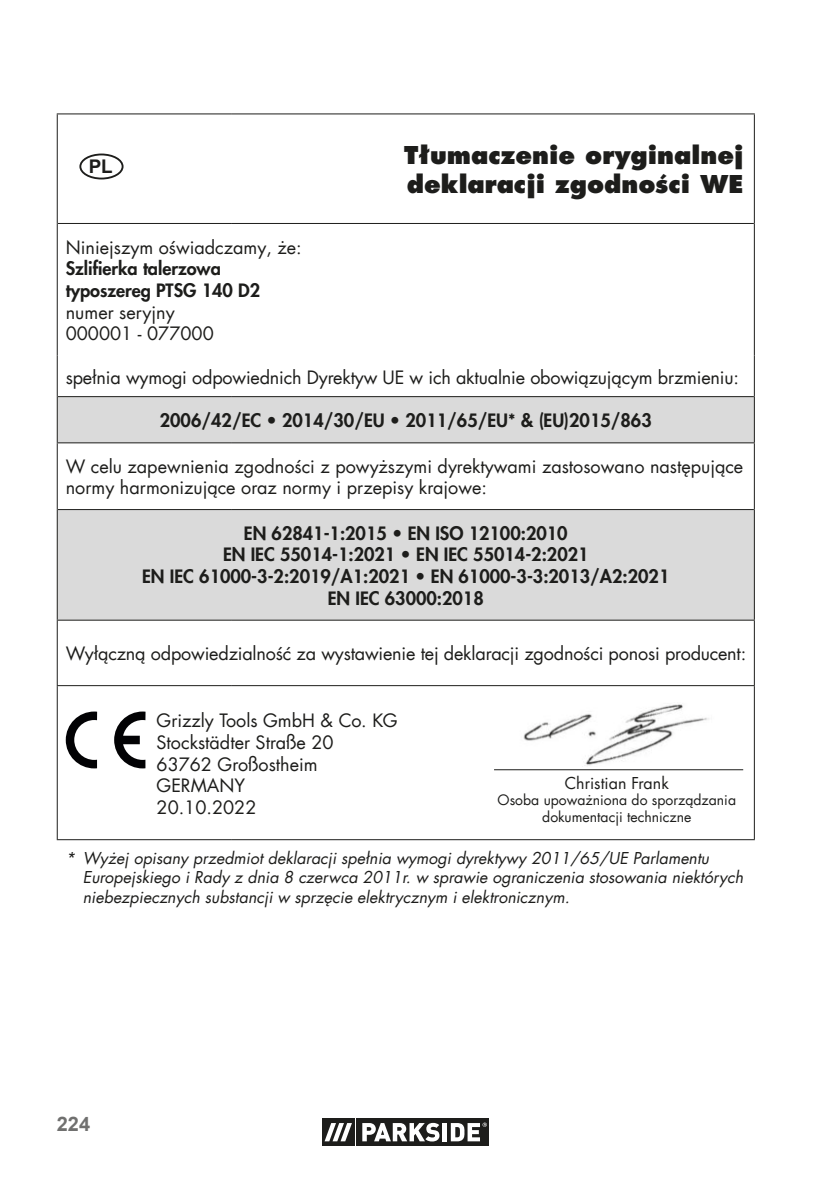
<style>
.page{position:relative;width:840px;height:1191px;background:#fff}
.page>*{position:absolute;margin:0;border:0;box-sizing:border-box;transform-origin:0 0}
.t1{font:800 24px/28.8px "Futura Com";color:#1d1d1b}
.t2{font:700 20px "Arial";color:#70706f}
.t3{font:700 18.8px "Arial";color:#1d1d1b}
.t4{font:18px/21.6px "Futura Com";color:#1d1d1b}
.t5{font:800 18px/21.6px "Futura Com";color:#1d1d1b}
.t6{font:italic 16px/19.2px "Futura Com";color:#1d1d1b}
.t7{font:16px "Futura Com";color:#1d1d1b}
.t8{font:14px/16.8px "Futura Com";color:#1d1d1b;text-align:center}
</style>
<div class="page">
<div style="left:322px;top:1118px;width:32px;height:28px;background:#1d1d1b"></div>
<div style="left:356px;top:1118px;width:133px;height:28px;background:#1d1d1b"></div>
<svg style="left:324px;top:1123px;width:28px;height:18px"></svg>
<svg style="left:362px;top:1122px;width:77px;height:19px"></svg>
<hr style="left:442px;top:1123px;width:4px;height:18px;background:#fff">
<svg style="left:450px;top:1122px;width:36px;height:19px"></svg>
<svg style="left:58px;top:397px;width:695px;height:222px;fill:#dadada"></svg>
<hr style="left:57px;top:223px;width:1px;height:132px;background:#1d1d1b">
<hr style="left:753px;top:223px;width:1px;height:132px;background:#1d1d1b">
<hr style="left:57px;top:355px;width:1px;height:41px;background:#1d1d1b">
<hr style="left:753px;top:355px;width:1px;height:41px;background:#1d1d1b">
<hr style="left:57px;top:396px;width:1px;height:46px;background:#1d1d1b">
<hr style="left:753px;top:396px;width:1px;height:46px;background:#1d1d1b">
<hr style="left:57px;top:442px;width:175px;height:1px;background:#1d1d1b">
<hr style="left:57px;top:443px;width:1px;height:66px;background:#1d1d1b">
<hr style="left:232px;top:442px;width:522px;height:1px;background:#1d1d1b">
<hr style="left:753px;top:443px;width:1px;height:66px;background:#1d1d1b">
<hr style="left:753px;top:509px;width:1px;height:110px;background:#1d1d1b">
<hr style="left:57px;top:619px;width:175px;height:1px;background:#1d1d1b">
<hr style="left:57px;top:620px;width:1px;height:65px;background:#1d1d1b">
<hr style="left:232px;top:619px;width:522px;height:1px;background:#1d1d1b">
<hr style="left:753px;top:620px;width:1px;height:65px;background:#1d1d1b">
<hr style="left:57px;top:685px;width:175px;height:1px;background:#1d1d1b">
<hr style="left:57px;top:686px;width:1px;height:153px;background:#1d1d1b">
<hr style="left:232px;top:685px;width:522px;height:1px;background:#1d1d1b">
<hr style="left:753px;top:686px;width:1px;height:153px;background:#1d1d1b">
<hr style="left:57px;top:839px;width:175px;height:1px;background:#1d1d1b">
<hr style="left:232px;top:839px;width:522px;height:1px;background:#1d1d1b">
<hr style="left:58px;top:396px;width:174px;height:1px;background:#1d1d1b">
<hr style="left:232px;top:396px;width:521px;height:1px;background:#1d1d1b">
<hr style="left:57px;top:113px;width:175px;height:1px;background:#1d1d1b">
<hr style="left:57px;top:114px;width:1px;height:109px;background:#1d1d1b">
<hr style="left:232px;top:113px;width:522px;height:1px;background:#1d1d1b">
<hr style="left:753px;top:114px;width:1px;height:109px;background:#1d1d1b">
<hr style="left:58px;top:223px;width:174px;height:1px;background:#1d1d1b">
<hr style="left:232px;top:223px;width:521px;height:1px;background:#1d1d1b">
<hr style="left:58px;top:509px;width:174px;height:1px;background:#1d1d1b">
<hr style="left:232px;top:509px;width:521px;height:1px;background:#1d1d1b">
<hr style="left:57px;top:509px;width:1px;height:110px;background:#1d1d1b">
<div style="left:79px;top:153px;width:44px;height:26px;border:2px solid #1d1d1b;border-radius:50%"></div>
<svg style="left:66px;top:711px;width:31px;height:57px"></svg>
<svg style="left:114px;top:711px;width:31px;height:57px"></svg>
<hr style="left:494px;top:769px;width:248px;height:1px;background:#1d1d1b">
<img style="left:523px;top:704px;width:186px;height:62px">
<p class="t3" style="left:89px;top:159px;width:26px">PL</p>
<h1 class="t1" style="left:404px;top:141px;width:341px">Tłumaczenie oryginalnej deklaracji zgodności WE</h1>
<p class="t4" style="left:66px;top:236px;width:237px">Niniejszym oświadczamy, że:</p>
<p class="t5" style="left:66px;top:257px;width:196px">Szlifierka talerzowa typoszereg PTSG 140 D2</p>
<p class="t4" style="left:66px;top:303px;width:149px">numer seryjny<br>000001 - 077000</p>
<p class="t4" style="left:66px;top:366px;width:674px">spełnia wymogi odpowiednich Dyrektyw UE w ich aktualnie obowiązującym brzmieniu:</p>
<p class="t5" style="left:160px;top:409px;width:493px">2006/42/EC • 2014/30/EU • 2011/65/EU* &amp; (EU)2015/863</p>
<p class="t4" style="left:66px;top:455px;width:678px">W celu zapewnienia zgodności z powyższymi dyrektywami zastosowano następujące normy harmonizujące oraz normy i przepisy krajowe:</p>
<p class="t5" style="left:142px;top:522px;width:528px;text-align:center">EN 62841-1:2015 • EN ISO 12100:2010<br>EN IEC 55014-1:2021 • EN IEC 55014-2:2021<br>EN IEC 61000-3-2:2019/A1:2021 • EN 61000-3-3:2013/A2:2021<br>EN IEC 63000:2018</p>
<p class="t4" style="left:66px;top:642px;width:681px">Wyłączną odpowiedzialność za wystawienie tej deklaracji zgodności ponosi producent:</p>
<p class="t4" style="left:156px;top:711px;width:242px">Grizzly Tools GmbH &amp; Co. KG<br>Stockstädter Straße 20<br>63762 Großostheim<br>GERMANY<br>20.10.2022</p>
<p class="t6" style="left:83px;top:850px;width:661px;text-indent:-17px">* Wyżej opisany przedmiot deklaracji spełnia wymogi dyrektywy 2011/65/UE Parlamentu<br>Europejskiego i Rady z dnia 8 czerwca 2011r. w sprawie ograniczenia stosowania niektórych niebezpiecznych substancji w sprzęcie elektrycznym i elektronicznym.</p>
<p class="t7" style="left:564px;top:775px;width:105px">Christian Frank</p>
<p class="t8" style="left:497px;top:791px;width:240px">Osoba upoważniona do sporządzania dokumentacji techniczne</p>
<p class="t2" style="left:57px;top:1116px;width:35px">224</p>
</div>
